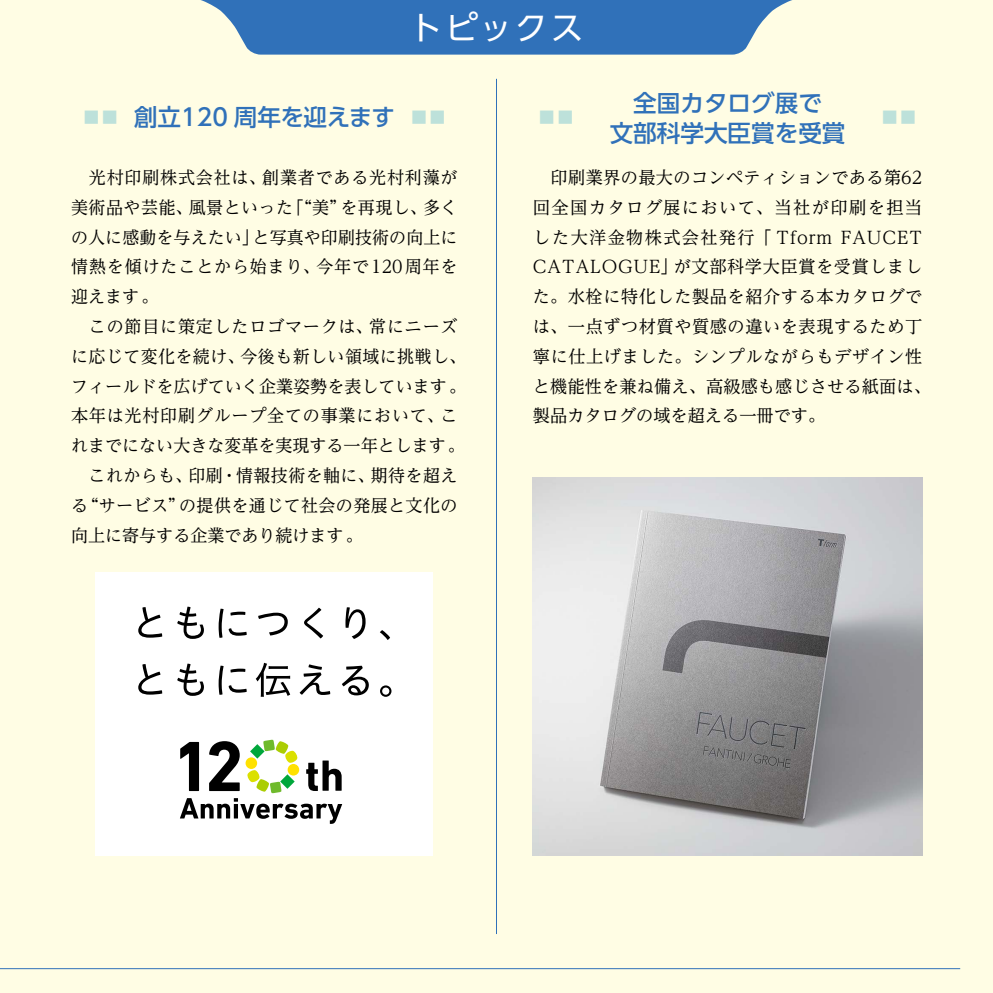
<style>
.page{position:relative;width:993px;height:993px;background:#fff}
.page>*{position:absolute;margin:0;border:0;box-sizing:border-box;transform-origin:0 0}
.t1{font:32.2px "UD Shin Go Pro";letter-spacing:.11em;color:#fff}
.t2{font:500 23.62px/29.8px "UD Shin Go Pro";color:#3071b9;text-align:center}
.t3{font:17.32px/29.8px "UD Reimin Pro";letter-spacing:.025em;color:#000}
.t4{font:500 15.4px "UD Shin Go Pro";color:#3071b9;scale:1.38 1}
.s1{font-size:15.4px;color:#bde1da}
.s2{color:#bde1da}
</style>
<div class="page">
<div style="left:0;top:0;width:992px;height:992px;background:#fffde4"></div>
<svg style="left:201px;top:0;width:591px;height:55px;background:#4780bd"></svg>
<hr style="left:0;top:967px;width:959px;height:1px;background:#3071b9">
<hr style="left:496px;top:79px;width:1px;height:854px;background:#3071b9">
<div style="left:95px;top:572px;width:338px;height:283px;background:#fff"></div>
<svg style="left:138px;top:607px;width:24px;height:30px"></svg>
<svg style="left:177px;top:606px;width:27px;height:32px"></svg>
<svg style="left:218px;top:608px;width:28px;height:29px"></svg>
<svg style="left:258px;top:612px;width:30px;height:23px"></svg>
<svg style="left:304px;top:607px;width:19px;height:31px"></svg>
<svg style="left:345px;top:607px;width:20px;height:31px"></svg>
<svg style="left:380px;top:630px;width:10px;height:9px"></svg>
<svg style="left:138px;top:664px;width:24px;height:30px"></svg>
<svg style="left:177px;top:663px;width:27px;height:32px"></svg>
<svg style="left:218px;top:665px;width:28px;height:29px"></svg>
<svg style="left:256px;top:662px;width:34px;height:34px"></svg>
<svg style="left:299px;top:664px;width:31px;height:30px"></svg>
<svg style="left:342px;top:665px;width:26px;height:30px"></svg>
<svg style="left:380px;top:685px;width:11px;height:11px"></svg>
<svg style="left:180px;top:798px;width:162px;height:25px"></svg>
<svg style="left:180px;top:741px;width:19px;height:49px"></svg>
<svg style="left:209px;top:741px;width:31px;height:49px"></svg>
<svg style="left:306px;top:760px;width:35px;height:30px"></svg>
<svg style="left:250px;top:744px;width:14px;height:14px"></svg>
<div style="left:263px;top:739px;width:12px;height:12px;background:#6fba2c;border-radius:2px"></div>
<svg style="left:275px;top:740px;width:13px;height:14px"></svg>
<svg style="left:284px;top:750px;width:14px;height:13px"></svg>
<div style="left:287px;top:763px;width:12px;height:12px;background:#ffe100;border-radius:50%"></div>
<svg style="left:280px;top:774px;width:14px;height:14px"></svg>
<svg style="left:269px;top:781px;width:12px;height:12px"></svg>
<svg style="left:256px;top:778px;width:13px;height:13px"></svg>
<svg style="left:247px;top:770px;width:13px;height:12px"></svg>
<div style="left:245px;top:757px;width:12px;height:11px;background:#ffe100;border-radius:50%"></div>
<img style="left:532px;top:477px;width:389px;height:378px">
<h1 class="t1" style="left:409px;top:1px;width:175px">トピックス</h1>
<h2 class="t2" style="left:134px;top:101px;width:312px">創立120 周年を迎えます <span class="s1">■ ■</span></h2>
<p class="t4" style="left:84px;top:102px;width:228px"><span class="s2">■ ■</span> 　　　　　　　　　　　　　</p>
<h2 class="t2" style="left:609px;top:87px;width:237px">全国カタログ展で<br>文部科学大臣賞を受賞</h2>
<p class="t3" style="left:71px;top:162px;width:396px">　光村印刷株式会社は、創業者である光村利藻が美術品や芸能、風景といった「“美”を再現し、多くの人に感動を与えたい」と写真や印刷技術の向上に情熱を傾けたことから始まり、今年で120周年を迎えます。<br>　この節目に策定したロゴマークは、常にニーズに応じて変化を続け、今後も新しい領域に挑戦し、フィールドを広げていく企業姿勢を表しています。本年は光村印刷グループ全ての事業において、これまでにない大きな変革を実現する一年とします。　これからも、印刷・情報技術を軸に、期待を超える“サービス”の提供を通じて社会の発展と文化の向上に寄与する企業であり続けます。</p>
<p class="t3" style="left:532px;top:162px;width:399px;text-indent:18px">印刷業界の最大のコンペティションである第62回全国カタログ展において、当社が印刷を担当した大洋金物株式会社発行「 Tform FAUCET<br>CATALOGUE」が文部科学大臣賞を受賞しました。水栓に特化した製品を紹介する本カタログでは、一点ずつ材質や質感の違いを表現するため丁寧に仕上げました。シンプルながらもデザイン性と機能性を兼ね備え、高級感も感じさせる紙面は、製品カタログの域を超える一冊です。</p>
</div>
